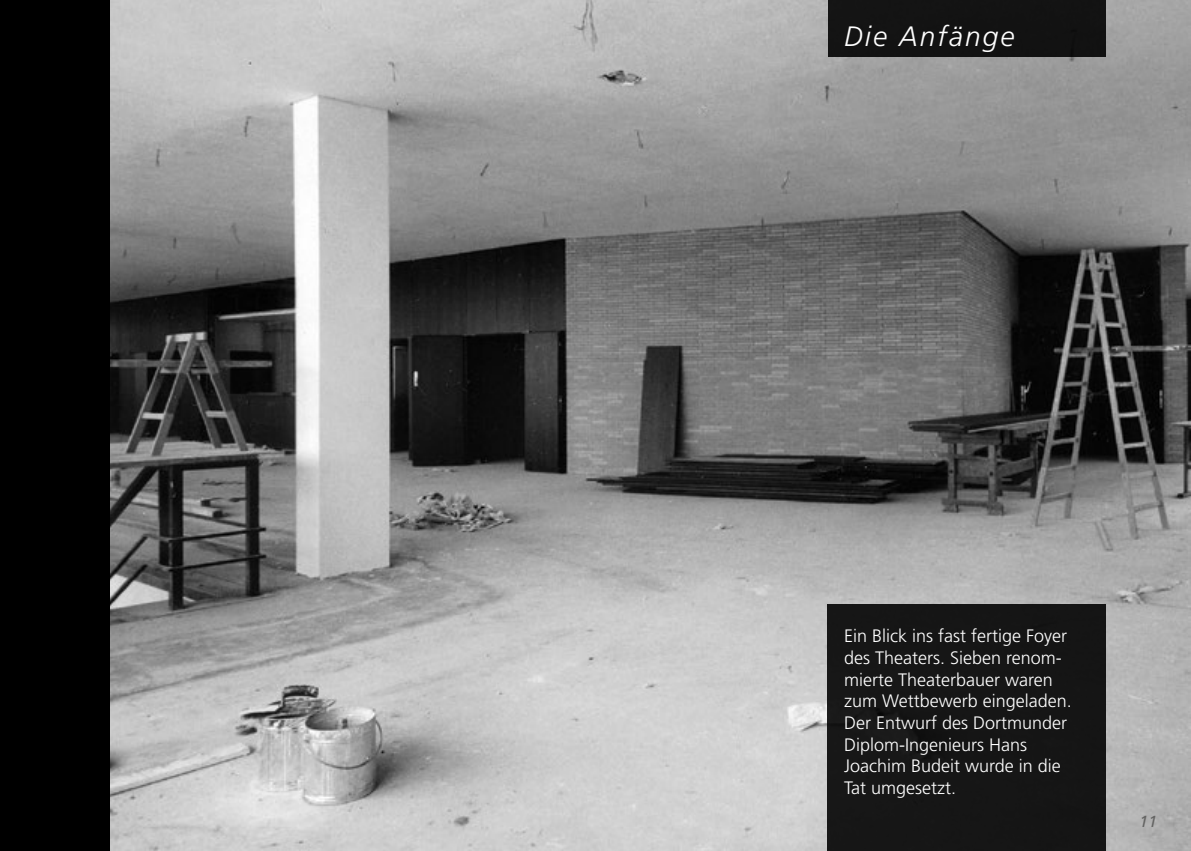
<style>
.page{position:relative;width:1191px;height:851px;background:#fff}
.page>*{position:absolute;margin:0;border:0;box-sizing:border-box;transform-origin:0 0}
.t1{font:italic 300 28px "Frutiger";letter-spacing:.075em;color:#fff}
.t2{font:300 18px/21.6px "Frutiger";color:#fff}
.t3{font:italic 16px "Frutiger";color:#636362}
</style>
<div class="page">
<img style="left:110px;top:0;width:1081px;height:850px">
<div style="left:828px;top:604px;width:278px;height:246px;background:#161616"></div>
<div style="left:0;top:0;width:110px;height:850px;background:#000"></div>
<div style="left:828px;top:0;width:278px;height:57px;background:#131313"></div>
<h1 class="t1" style="left:844px;top:20px;width:172px">Die Anfänge</h1>
<p class="t2" style="left:844px;top:625px;width:229px">Ein Blick ins fast fertige Foyer des Theaters. Sieben renom&shy;mierte Theaterbauer waren zum Wettbewerb eingeladen.<br>Der Entwurf des Dortmunder<br>Diplom-Ingenieurs Hans<br>Joachim Budeit wurde in die<br>Tat umgesetzt.</p>
<p class="t3" style="left:1139px;top:811px;width:19px">11</p>
</div>
